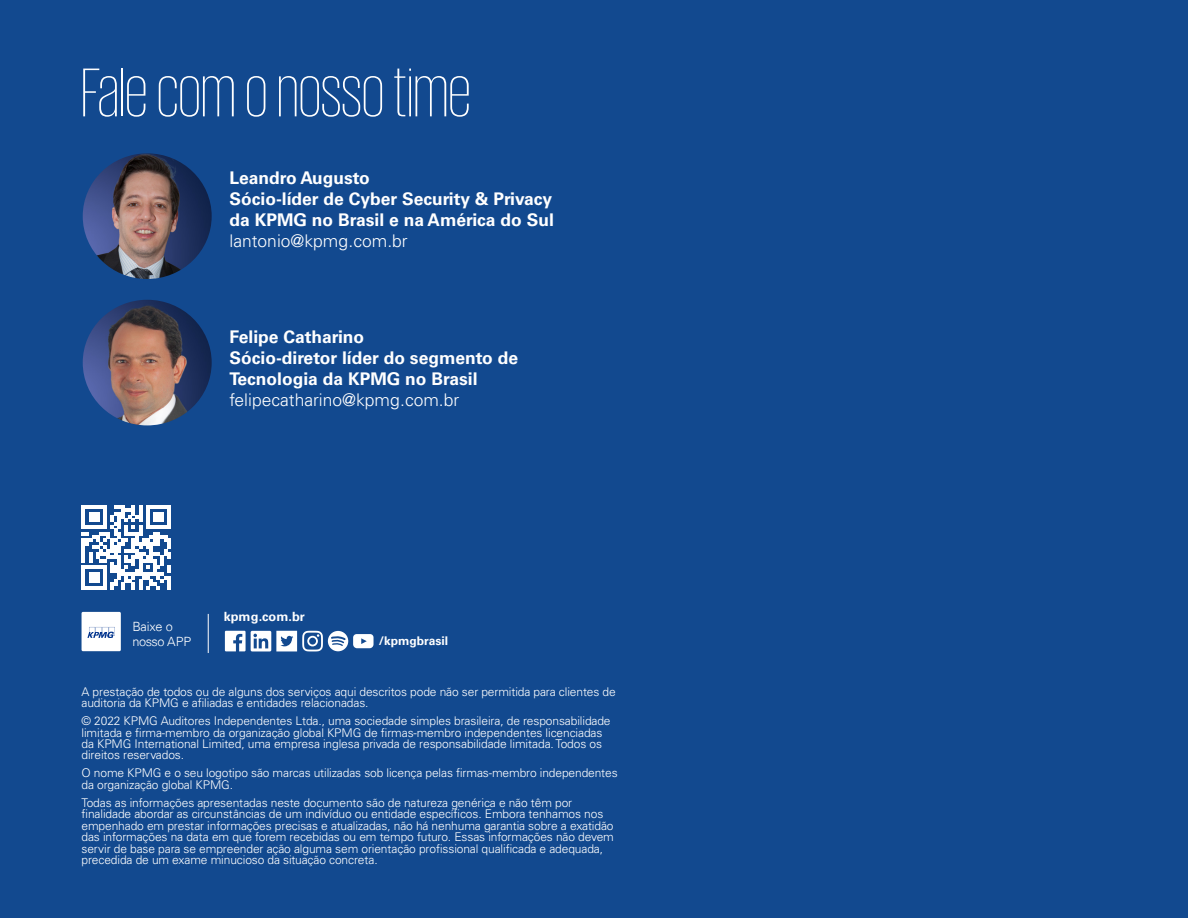
<style>
.page{position:relative;width:1188px;height:918px;background:#12498f}
.page>*{position:absolute;margin:0;border:0;box-sizing:border-box;transform-origin:0 0}
.t1{font:200 70.5px "KPMG";color:#fff}
.t2{font:700 17.4px/21px "Univers LT Std";color:#fff}
.t3{font:300 17.4px "Univers LT Std";color:#fff}
.t4{font:300 12.75px/15.3px "Univers 45";letter-spacing:-.03em;color:#fff}
.t5{font:700 12.75px "Univers 65";color:#fff}
.t6{font:300 12px/11.4px "Univers LT Std";letter-spacing:-.01em;color:#fff}
.t7{font:700 12px "Univers 65";color:#fff}
</style>
<div class="page">
<div style="left:82px;top:612px;width:39px;height:39px;background:#fff"></div>
<svg style="left:87px;top:627px;width:28px;height:11px"></svg>
<hr style="left:208px;top:614px;width:1px;height:39px;background:#fff">
<svg style="left:225px;top:631px;width:149px;height:20px"></svg>
<svg style="left:82px;top:505px;width:89px;height:84px"></svg>
<img style="left:83px;top:153px;width:129px;height:126px">
<img style="left:83px;top:300px;width:129px;height:125px">
<h1 class="t1" style="left:81px;top:59px;width:391px">Fale com o nosso time</h1>
<h2 class="t2" style="left:230px;top:167px;width:326px">Leandro Augusto<br>Sócio-líder de Cyber Security &amp; Privacy da KPMG no Brasil e na América do Sul</h2>
<h2 class="t3" style="left:230px;top:230px;width:180px">lantonio@kpmg.com.br</h2>
<h2 class="t2" style="left:230px;top:327px;width:290px">Felipe Catharino<br>Sócio-diretor líder do segmento de<br>Tecnologia da KPMG no Brasil</h2>
<h2 class="t3" style="left:230px;top:390px;width:231px">felipecatharino@kpmg.com.br</h2>
<p class="t4" style="left:132px;top:619px;width:60px">Baixe o nosso APP</p>
<p class="t5" style="left:224px;top:609px;width:82px">kpmg.com.br</p>
<p class="t7" style="left:379px;top:634px;width:71px">/kpmgbrasil</p>
<p class="t6" style="left:82px;top:686px;width:536px">A prestação de todos ou de alguns dos serviços aqui descritos pode não ser permitida para clientes de auditoria da KPMG e afiliadas e entidades relacionadas.</p>
<p class="t6" style="left:82px;top:715px;width:531px">© 2022 KPMG Auditores Independentes Ltda., uma sociedade simples brasileira, de responsabilidade limitada e firma-membro da organização global KPMG de firmas-membro independentes licenciadas da KPMG International Limited, uma empresa inglesa privada de responsabilidade limitada. Todos os direitos reservados.</p>
<p class="t6" style="left:82px;top:768px;width:538px">O nome KPMG e o seu logotipo são marcas utilizadas sob licença pelas firmas-membro independentes da organização global KPMG.</p>
<p class="t6" style="left:82px;top:797px;width:534px">Todas as informações apresentadas neste documento são de natureza genérica e não têm por finalidade abordar as circunstâncias de um indivíduo ou entidade específicos. Embora tenhamos nos empenhado em prestar informações precisas e atualizadas, não há nenhuma garantia sobre a exatidão das informações na data em que forem recebidas ou em tempo futuro. Essas informações não devem servir de base para se empreender ação alguma sem orientação profissional qualificada e adequada, precedida de um exame minucioso da situação concreta.</p>
</div>
